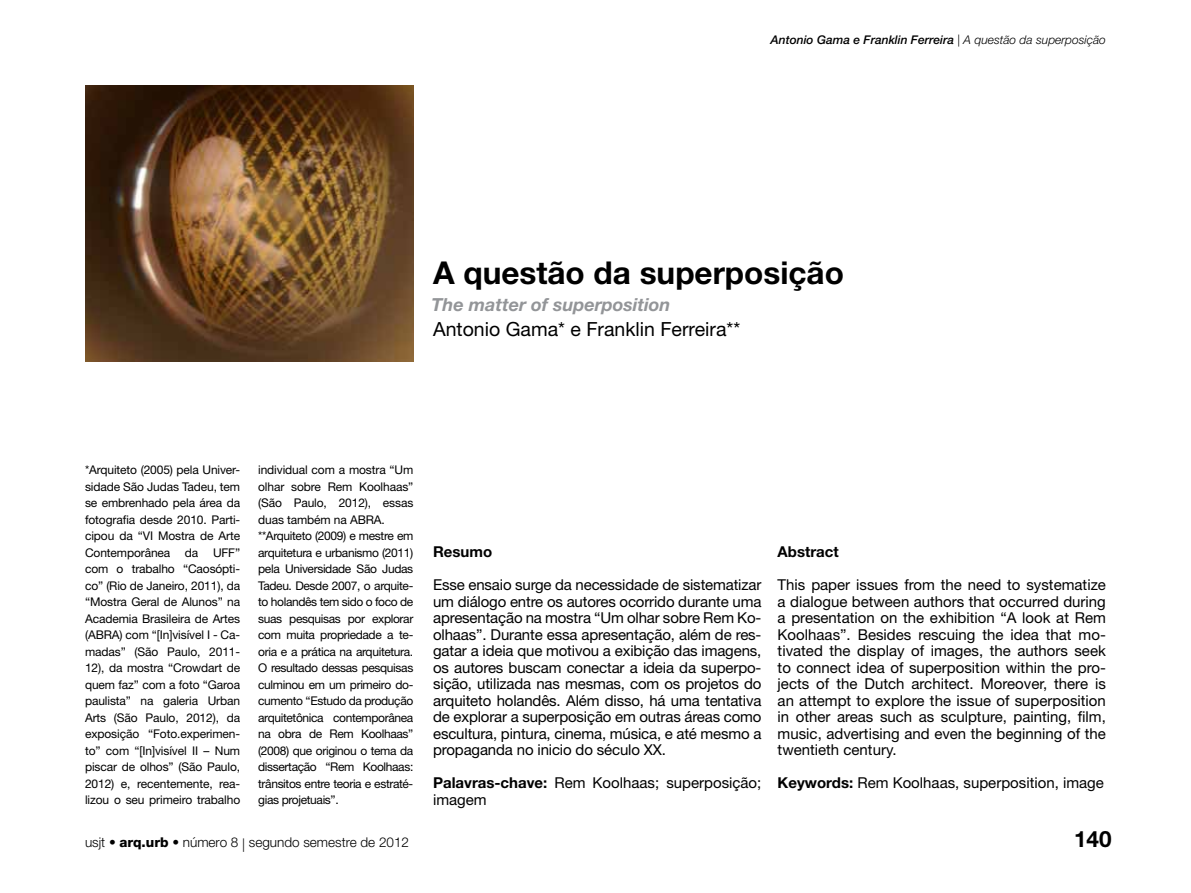
<style>
.page{position:relative;width:1191px;height:893px;background:#fff}
.page>*{position:absolute;margin:0;border:0;box-sizing:border-box;transform-origin:0 0}
.t1{font:700 31.5px "Helvetica Neue LT Std";color:#000}
.t2{font:700 22.5px "Helvetica Neue LT Std";color:#000}
.t3{font:19.5px "Helvetica Neue LT Std";color:#000}
.t4{font:italic 700 18px "Helvetica Neue LT Std";color:#939598}
.t5{font:15px/16.5px "Helvetica Neue LT Std";color:#000;text-align:justify}
.t6{font:700 15px "Helvetica Neue LT Std";color:#000}
.t7{font:300 13.5px "Helvetica Neue LT Std";color:#000}
.t8{font:12px/16.5px "Helvetica Neue LT Std";letter-spacing:-.03em;color:#000;text-align:justify}
.t9{font:italic 500 12px "Helvetica Neue LT Std";color:#000}
.s1{font-weight:300}
.s2{font-weight:700}
.s3{font-weight:800}
</style>
<div class="page">
<img style="left:85px;top:85px;width:328px;height:276px">
<p class="t9" style="left:770px;top:33px;width:337px">Antonio Gama e Franklin Ferreira <span class="s1">| A questão da superposição</span></p>
<h1 class="t1" style="left:433px;top:253px;width:412px">A questão da superposição</h1>
<h3 class="t4" style="left:431px;top:293px;width:241px">The matter of superposition</h3>
<h3 class="t3" style="left:433px;top:318px;width:308px">Antonio Gama* e Franklin Ferreira**</h3>
<p class="t8" style="left:85px;top:461px;width:157px">*Arquiteto (2005) pela Univer&shy;sidade São Judas Tadeu, tem se embrenhado pela área da fotografia desde 2010. Parti&shy;cipou da “VI Mostra de Arte Contemporânea da UFF” com o trabalho “Caosópti&shy;co” (Rio de Janeiro, 2011), da “Mostra Geral de Alunos” na Academia Brasileira de Artes (ABRA) com “[In]visível I - Ca&shy;madas” (São Paulo, 2011- 12), da mostra “Crowdart de quem faz” com a foto “Garoa paulista” na galeria Urban Arts (São Paulo, 2012), da exposição “Foto.experimen&shy;to” com “[In]visível II – Num piscar de olhos” (São Paulo, 2012) e, recentemente, rea&shy;lizou o seu primeiro trabalho</p>
<p class="t8" style="left:258px;top:461px;width:157px;text-align:left">individual com a mostra “Um olhar sobre Rem Koolhaas” (São Paulo, 2012), essas duas também na ABRA. **Arquiteto (2009) e mestre em arquitetura e urbanismo (2011) pela Universidade São Judas<br>Tadeu. Desde 2007, o arquite&shy;to holandês tem sido o foco de suas pesquisas por explorar com muita propriedade a te&shy;oria e a prática na arquitetura.<br>O resultado dessas pesquisas culminou em um primeiro do&shy;cumento “Estudo da produção arquitetônica contemporânea na obra de Rem Koolhaas” (2008) que originou o tema da dissertação “Rem Koolhaas: trânsitos entre teoria e estraté&shy;gias projetuais”.</p>
<p class="t6" style="left:433px;top:542px;width:61px">Resumo</p>
<p class="t5" style="left:433px;top:576px;width:330px">Esse ensaio surge da necessidade de sistematizar um diálogo entre os autores ocorrido durante uma apresentação na mostra “Um olhar sobre Rem Ko&shy;olhaas”. Durante essa apresentação, além de res&shy;gatar a ideia que motivou a exibição das imagens, os autores buscam conectar a ideia da superpo&shy;sição, utilizada nas mesmas, com os projetos do arquiteto holandês. Além disso, há uma tentativa de explorar a superposição em outras áreas como escultura, pintura, cinema, música, e até mesmo a propaganda no inicio do século XX.</p>
<p class="t5" style="left:433px;top:774px;width:330px"><span class="s2">Palavras-chave:</span> Rem Koolhaas; superposição; imagem</p>
<p class="t6" style="left:777px;top:542px;width:63px">Abstract</p>
<p class="t5" style="left:777px;top:576px;width:330px">This paper issues from the need to systematize a dialogue between authors that occurred during a presentation on the exhibition “A look at Rem Koolhaas”. Besides rescuing the idea that mo&shy;tivated the display of images, the authors seek to connect idea of superposition within the pro&shy;jects of the Dutch architect. Moreover, there is an attempt to explore the issue of superposition in other areas such as sculpture, painting, film, music, advertising and even the beginning of the twentieth century.</p>
<p class="t5" style="left:777px;top:774px;width:328px"><span class="s2">Keywords:</span> Rem Koolhaas, superposition, image</p>
<p class="t7" style="left:85px;top:834px;width:325px">usjt • <span class="s3">arq.urb</span> • número 8 | segundo semestre de 2012</p>
<h2 class="t2" style="left:1074px;top:825px;width:39px">140</h2>
</div>
